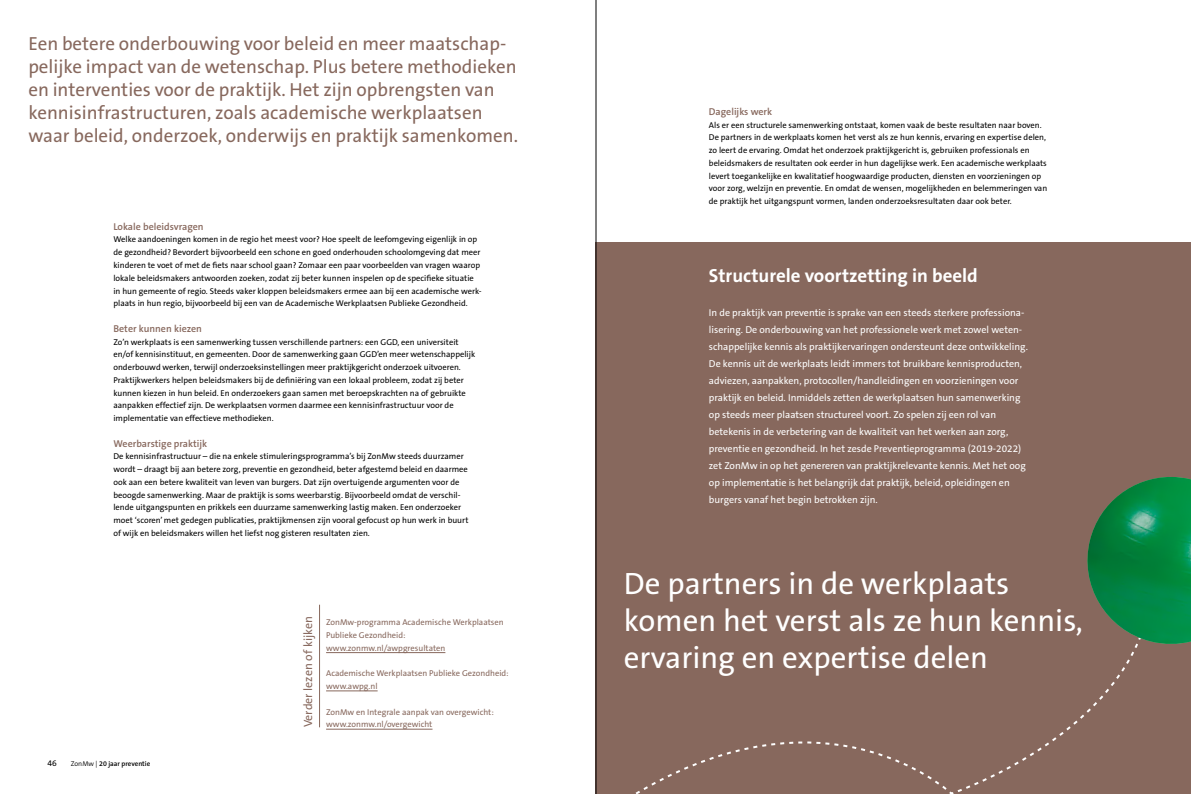
<style>
.page{position:relative;width:1191px;height:794px;background:#fff}
.page>*{position:absolute;margin:0;border:0;box-sizing:border-box;transform-origin:0 0}
.t1{font:31px/37px "The Sans B5 Plain";color:#fff}
.t2{font:19px/23px "The Sans B5 Plain";color:#87685d}
.t3{font:700 19px "The Sans B7";color:#fff}
.t4{font:12px "The Sans B5 Plain";color:#87685d}
.t5{font:10px/17px "The Sans B5 Plain";color:#fff}
.t6{font:600 10px "The Sans B6";color:#87685d}
.t7{font:8.5px/12.8px "The Sans B5 Plain";color:#000}
.t8{font:8.5px/12.8px "The Sans B5 Plain";color:#87685d}
.t9{font:600 7px "The Sans B6";color:#000}
.s1{font-family:"The Sans B4";font-weight:300}
</style>
<div class="page">
<div style="left:595px;top:242px;width:596px;height:552px;background:#87685d"></div>
<hr style="left:326px;top:652px;width:119px;height:1px;background:#87685d">
<hr style="left:326px;top:690px;width:51px;height:1px;background:#87685d">
<hr style="left:326px;top:729px;width:106px;height:1px;background:#87685d">
<hr style="left:319px;top:604px;width:1px;height:123px;background:#87685d">
<svg style="left:635px;top:645px;width:503px;height:149px"></svg>
<img style="left:1087px;top:477px;width:104px;height:168px">
<hr style="left:596px;top:0;width:1px;height:794px;background:#000">
<p class="t2" style="left:28px;top:32px;width:491px">Een betere onderbouwing voor beleid en meer maatschap&shy;pelijke impact van de wetenschap. Plus betere methodieken en interventies voor de praktijk. Het zijn opbrengsten van kennisinfrastructuren, zoals academische werkplaatsen waar beleid, onderzoek, onderwijs en praktijk samenkomen.</p>
<p class="t6" style="left:113px;top:221px;width:92px">Lokale beleidsvragen</p>
<p class="t7" style="left:113px;top:233px;width:370px">Welke aandoeningen komen in de regio het meest voor? Hoe speelt de leefomgeving eigenlijk in op de gezondheid? Bevordert bijvoorbeeld een schone en goed onderhouden schoolomgeving dat meer kinderen te voet of met de fiets naar school gaan? Zomaar een paar voorbeelden van vragen waarop lokale beleidsmakers antwoorden zoeken, zodat zij beter kunnen inspelen op de specifieke situatie in hun gemeente of regio. Steeds vaker kloppen beleidsmakers ermee aan bij een academische werk&shy;plaats in hun regio, bijvoorbeeld bij een van de Academische Werkplaatsen Publieke Gezondheid.</p>
<p class="t6" style="left:113px;top:323px;width:90px">Beter kunnen kiezen</p>
<p class="t7" style="left:113px;top:335px;width:363px">Zo’n werkplaats is een samenwerking tussen verschillende partners: een GGD, een universiteit en/of kennisinstituut, en gemeenten. Door de samenwerking gaan GGD’en meer wetenschappelijk onderbouwd werken, terwijl onderzoeksinstellingen meer praktijkgericht onderzoek uitvoeren.<br>Praktijkwerkers helpen beleidsmakers bij de definiëring van een lokaal probleem, zodat zij beter kunnen kiezen in hun beleid. En onderzoekers gaan samen met beroepskrachten na of gebruikte aanpakken effectief zijn. De werkplaatsen vormen daarmee een kennisinfrastructuur voor de implementatie van effectieve methodieken.</p>
<p class="t6" style="left:113px;top:438px;width:95px">Weerbarstige praktijk</p>
<p class="t7" style="left:113px;top:450px;width:356px">De kennisinfrastructuur – die na enkele stimuleringsprogramma’s bij ZonMw steeds duurzamer wordt – draagt bij aan betere zorg, preventie en gezondheid, beter afgestemd beleid en daarmee ook aan een betere kwaliteit van leven van burgers. Dat zijn overtuigende argumenten voor de beoogde samenwerking. Maar de praktijk is soms weerbarstig. Bijvoorbeeld omdat de verschil&shy;lende uitgangspunten en prikkels een duurzame samenwerking lastig maken. Een onderzoeker moet ‘scoren’ met gedegen publicaties, praktijkmensen zijn vooral gefocust op hun werk in buurt of wijk en beleidsmakers willen het liefst nog gisteren resultaten zien.</p>
<p class="t7" style="left:47px;top:756px;width:11px">46</p>
<p class="t9" style="left:71px;top:759px;width:81px"><span class="s1">ZonMw |</span> 20 jaar preventie</p>
<h3 class="t4" style="left:302px;top:727px;width:112px;rotate:-90deg">Verder lezen of kijken</h3>
<p class="t8" style="left:326px;top:616px;width:179px">ZonMw-programma Academische Werkplaatsen<br>Publieke Gezondheid: www.zonmw.nl/awpgresultaten</p>
<p class="t8" style="left:326px;top:667px;width:184px">Academische Werkplaatsen Publieke Gezondheid: www.awpg.nl</p>
<p class="t8" style="left:326px;top:705px;width:169px">ZonMw en Integrale aanpak van overgewicht: www.zonmw.nl/overgewicht</p>
<p class="t6" style="left:709px;top:106px;width:65px">Dagelijks werk</p>
<p class="t7" style="left:709px;top:119px;width:340px">Als er een structurele samenwerking ontstaat, komen vaak de beste resultaten naar boven.<br>De partners in de werkplaats komen het verst als ze hun kennis, ervaring en expertise delen, zo leert de ervaring. Omdat het onderzoek praktijkgericht is, gebruiken professionals en beleidsmakers de resultaten ook eerder in hun dagelijkse werk. Een academische werkplaats levert toegankelijke en kwalitatief hoogwaardige producten, diensten en voorzieningen op voor zorg, welzijn en preventie. En omdat de wensen, mogelijkheden en belemmeringen van de praktijk het uitgangspunt vormen, landen onderzoeksresultaten daar ook beter.</p>
<h2 class="t3" style="left:709px;top:266px;width:270px">Structurele voortzetting in beeld</h2>
<p class="t5" style="left:709px;top:304px;width:320px">In de praktijk van preventie is sprake van een steeds sterkere professiona&shy;lisering. De onderbouwing van het professionele werk met zowel weten&shy;schappelijke kennis als praktijkervaringen ondersteunt deze ontwikkeling.<br>De kennis uit de werkplaats leidt immers tot bruikbare kennisproducten, adviezen, aanpakken, protocollen/handleidingen en voorzieningen voor praktijk en beleid. Inmiddels zetten de werkplaatsen hun samenwerking op steeds meer plaatsen structureel voort. Zo spelen zij een rol van betekenis in de verbetering van de kwaliteit van het werken aan zorg, preventie en gezondheid. In het zesde Preventieprogramma (2019-2022) zet ZonMw in op het genereren van praktijkrelevante kennis. Met het oog op implementatie is het belangrijk dat praktijk, beleid, opleidingen en burgers vanaf het begin betrokken zijn.</p>
<h1 class="t1" style="left:624px;top:566px;width:460px">De partners in de werkplaats komen het verst als ze hun kennis, ervaring en expertise delen</h1>
</div>
